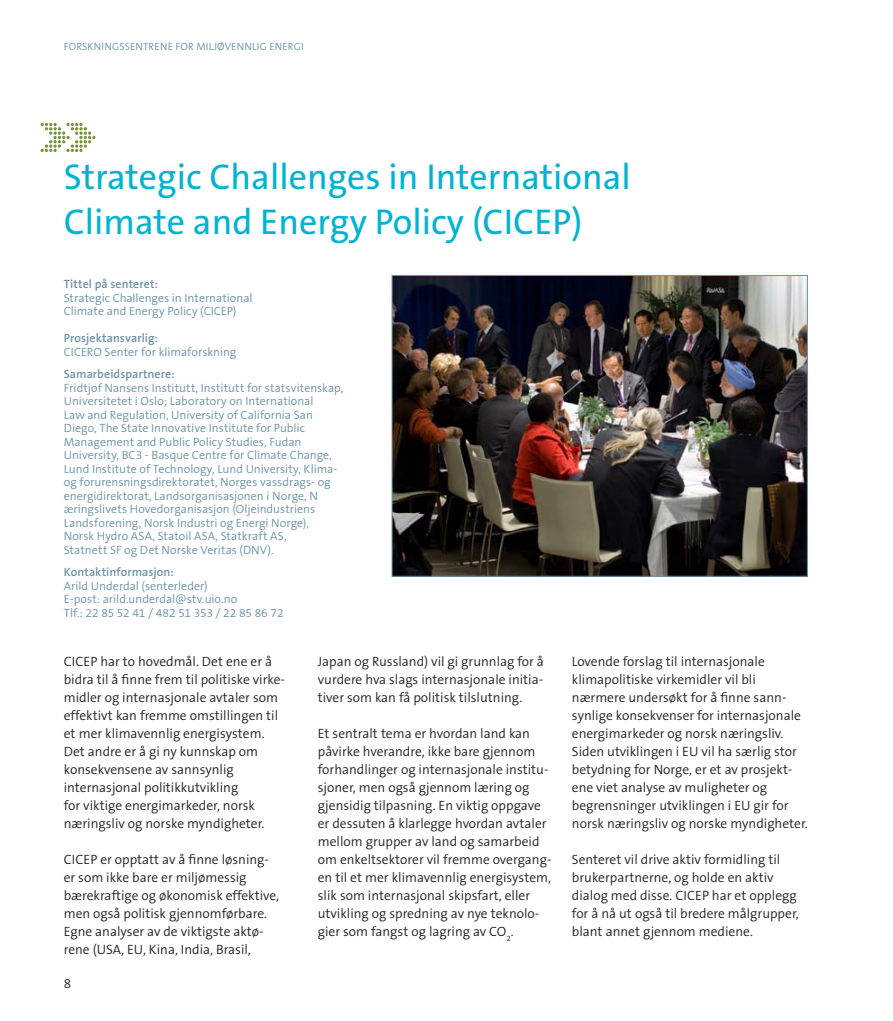
<style>
.page{position:relative;width:893px;height:1021px;background:#fff}
.page>*{position:absolute;margin:0;border:0;box-sizing:border-box;transform-origin:0 0}
.tittel_med_farge{font:36px/45px "The Sans B5 Plain";color:#00b4d1}
.Brødtekst{font:300 13.5px/18px "The Sans B4";color:#231f20}
.faktafelt_tekst{font:300 12px/13.5px "The Sans B4";color:#6c92a7}
.t1{font:300 10.5px "The Sans B4";letter-spacing:.01em;color:#6c92a7}
.s1{font-family:"The Sans B6";font-weight:600}
</style>
<div class="page">
<svg style="left:41px;top:123px;width:55px;height:29px"></svg>
<img style="left:394px;top:277px;width:412px;height:298px">
<div style="left:392px;top:275px;width:416px;height:302px;border:1px solid #6c92a7"></div>
<p class="t1" style="left:64px;top:41px;width:241px">FORSKNINGSSENTRENE FOR MILJØVENNLIG ENERGI</p>
<p class="tittel_med_farge" style="left:64px;top:155px;width:569px">Strategic Challenges in International<br>Climate and Energy Policy (CICEP)</p>
<p class="faktafelt_tekst" style="left:64px;top:278px;width:190px"><span class="s1">Tittel på senteret:<br></span>Strategic Challenges in International<br>Climate and Energy Policy (CICEP)</p>
<p class="faktafelt_tekst" style="left:64px;top:332px;width:174px"><span class="s1">Prosjektansvarlig:<br></span>CICERO Senter for klimaforskning</p>
<p class="faktafelt_tekst" style="left:64px;top:368px;width:281px"><span class="s1">Samarbeidspartnere:<br></span>Fridtjof Nansens Institutt, Institutt for statsvitenskap, Universitetet i Oslo; Laboratory on International<br>Law and Regulation, University of California San Diego, The State Innovative Institute for Public Management and Public Policy Studies, Fudan University, BC3 - Basque Centre for Climate Change, Lund Institute of Technology, Lund University, Klima&shy;og forurensningsdirektoratet, Norges vassdrags- og energidirektorat, Landsorganisasjonen i Norge, N æringslivets Hovedorganisasjon (Oljeindustriens Landsforening, Norsk Industri og Energi Norge),</p>
<p class="faktafelt_tekst" style="left:64px;top:530px;width:224px">Norsk Hydro ASA, Statoil ASA, Statkraft AS,<br>Statnett SF og Det Norske Veritas (DNV).</p>
<p class="faktafelt_tekst" style="left:64px;top:566px;width:221px"><span class="s1">Kontaktinformasjon:<br></span>Arild Underdal (senterleder)<br>E-post: arild.underdal@stv.uio.no<br>Tlf.: 22 85 52 41 / 482 51 353 / 22 85 86 72</p>
<p class="Brødtekst" style="left:64px;top:653px;width:221px">CICEP har to hovedmål. Det ene er å bidra til å finne frem til politiske virke&shy;midler og internasjonale avtaler som effektivt kan fremme omstillingen til</p>
<p class="Brødtekst" style="left:64px;top:725px;width:202px">et mer klimavennlig energisystem.<br>Det andre er å gi ny kunnskap om konsekvensene av sannsynlig</p>
<p class="Brødtekst" style="left:64px;top:779px;width:202px">internasjonal politikkutvikling<br>for viktige energimarkeder, norsk næringsliv og norske myndigheter.</p>
<p class="Brødtekst" style="left:64px;top:851px;width:217px">CICEP er opptatt av å finne løsning----- er som ikke bare er miljømessig bærekraftige og økonomisk effektive, men også politisk gjennomførbare.<br>Egne analyser av de viktigste aktø&shy;rene (USA, EU, Kina, India, Brasil,</p>
<p class="Brødtekst" style="left:64px;top:975px;width:9px">8</p>
<p class="Brødtekst" style="left:318px;top:653px;width:228px">Japan og Russland) vil gi grunnlag for å vurdere hva slags internasjonale initia-</p>
<p class="Brødtekst" style="left:318px;top:689px;width:206px">tiver som kan få politisk tilslutning.</p>
<p class="Brødtekst" style="left:318px;top:725px;width:235px">Et sentralt tema er hvordan land kan påvirke hverandre, ikke bare gjennom forhandlinger og internasjonale institu&shy;sjoner, men også gjennom læring og gjensidig tilpasning. En viktig oppgave er dessuten å klarlegge hvordan avtaler mellom grupper av land og samarbeid om enkeltsektorer vil fremme overgang&shy;en til et mer klimavennlig energisystem, slik som internasjonal skipsfart, eller utvikling og spredning av nye teknolo&shy;gier som fangst og lagring av CO<sub>2</sub>.</p>
<p class="Brødtekst" style="left:572px;top:653px;width:195px">Lovende forslag til internasjonale</p>
<p class="Brødtekst" style="left:572px;top:671px;width:186px">klimapolitiske virkemidler vil bli</p>
<p class="Brødtekst" style="left:572px;top:689px;width:237px">nærmere undersøkt for å finne sann&shy;synlige konsekvenser for internasjonale energimarkeder og norsk næringsliv.<br>Siden utviklingen i EU vil ha særlig stor betydning for Norge, er et av prosjekt&shy;ene viet analyse av muligheter og begrensninger utviklingen i EU gir for norsk næringsliv og norske myndigheter.</p>
<p class="Brødtekst" style="left:572px;top:851px;width:228px">Senteret vil drive aktiv formidling til brukerpartnerne, og holde en aktiv dialog med disse. CICEP har et opplegg for å nå ut også til bredere målgrupper, blant annet gjennom mediene.</p>
</div>
